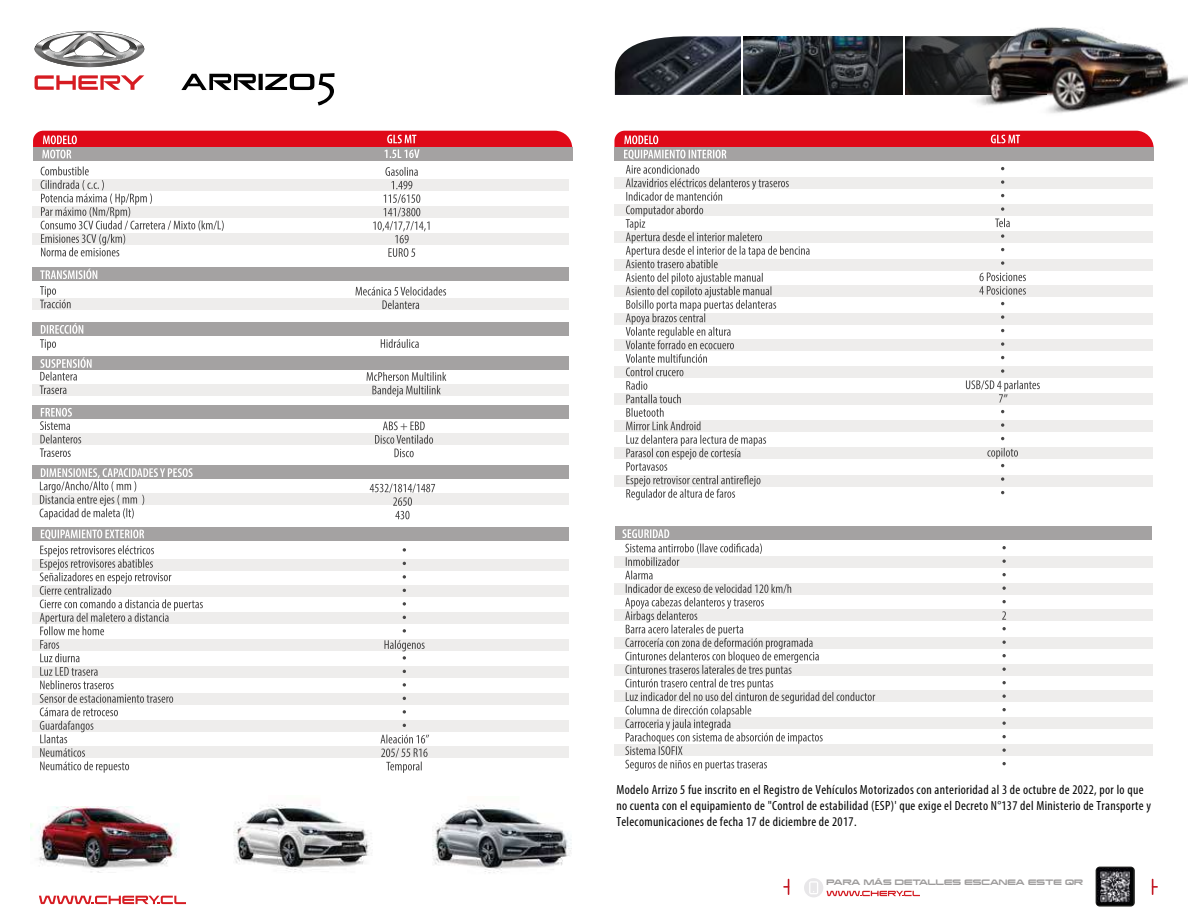
<style>
.page{position:relative;width:1188px;height:918px;background:#fff}
.page>*{position:absolute;margin:0;border:0;box-sizing:border-box;transform-origin:0 0}
.t1{font:condensed 13.35px/15.9px "Myriad Pro";letter-spacing:.025em;color:#000}
.t2{font:12.75px "Myriad Pro";color:#474646}
.t3{font:6.9px "Korataki";color:#9d9b9b}
</style>
<div class="page">
<img style="left:615px;top:36px;width:126px;height:59px">
<img style="left:743px;top:36px;width:160px;height:59px">
<div style="left:32px;top:384px;width:537px;height:12px;background:#eeedec"></div>
<div style="left:32px;top:433px;width:537px;height:12px;background:#eeedec"></div>
<div style="left:32px;top:493px;width:537px;height:12px;background:#eeedec"></div>
<div style="left:32px;top:559px;width:537px;height:12px;background:#eeedec"></div>
<div style="left:32px;top:585px;width:537px;height:12px;background:#eeedec"></div>
<div style="left:32px;top:612px;width:537px;height:12px;background:#eeedec"></div>
<div style="left:32px;top:639px;width:537px;height:12px;background:#eeedec"></div>
<div style="left:32px;top:666px;width:537px;height:12px;background:#eeedec"></div>
<div style="left:32px;top:693px;width:537px;height:12px;background:#eeedec"></div>
<div style="left:32px;top:720px;width:537px;height:12px;background:#eeedec"></div>
<div style="left:32px;top:746px;width:537px;height:12px;background:#eeedec"></div>
<div style="left:32px;top:179px;width:537px;height:12px;background:#eeedec"></div>
<div style="left:615px;top:556px;width:538px;height:12px;background:#eeedec"></div>
<div style="left:615px;top:583px;width:538px;height:12px;background:#eeedec"></div>
<div style="left:615px;top:609px;width:538px;height:12px;background:#eeedec"></div>
<div style="left:615px;top:637px;width:538px;height:12px;background:#eeedec"></div>
<div style="left:615px;top:664px;width:538px;height:11px;background:#eeedec"></div>
<div style="left:615px;top:690px;width:538px;height:12px;background:#eeedec"></div>
<div style="left:615px;top:717px;width:538px;height:12px;background:#eeedec"></div>
<div style="left:615px;top:744px;width:538px;height:12px;background:#eeedec"></div>
<div style="left:32px;top:206px;width:537px;height:12px;background:#eeedec"></div>
<div style="left:32px;top:233px;width:537px;height:12px;background:#eeedec"></div>
<div style="left:32px;top:298px;width:537px;height:12px;background:#eeedec"></div>
<div style="left:33px;top:267px;width:536px;height:14px;background:#a4a2a2"></div>
<svg style="left:41px;top:167px;width:183px;height:89px"></svg>
<svg style="left:373px;top:167px;width:57px;height:90px"></svg>
<svg style="left:370px;top:484px;width:65px;height:35px"></svg>
<svg style="left:40px;top:286px;width:31px;height:22px"></svg>
<svg style="left:356px;top:287px;width:90px;height:22px"></svg>
<svg style="left:367px;top:372px;width:79px;height:25px"></svg>
<svg style="left:375px;top:421px;width:58px;height:36px"></svg>
<div style="left:33px;top:147px;width:539px;height:14px;background:#a4a2a2"></div>
<svg style="left:33px;top:131px;width:539px;height:27px"></svg>
<svg style="left:40px;top:269px;width:57px;height:10px"></svg>
<div style="left:33px;top:322px;width:536px;height:14px;background:#a4a2a2"></div>
<div style="left:33px;top:356px;width:536px;height:14px;background:#a4a2a2"></div>
<svg style="left:40px;top:357px;width:52px;height:37px"></svg>
<div style="left:33px;top:405px;width:536px;height:14px;background:#a4a2a2"></div>
<svg style="left:40px;top:408px;width:41px;height:49px"></svg>
<div style="left:33px;top:465px;width:536px;height:14px;background:#a4a2a2"></div>
<svg style="left:40px;top:468px;width:153px;height:52px"></svg>
<div style="left:33px;top:527px;width:536px;height:14px;background:#a4a2a2"></div>
<svg style="left:40px;top:530px;width:163px;height:243px"></svg>
<svg style="left:35px;top:75px;width:109px;height:15px"></svg>
<svg style="left:35px;top:31px;width:109px;height:36px"></svg>
<svg style="left:754px;top:36px;width:214px;height:58px;background:#26292d"></svg>
<div style="left:615px;top:526px;width:536px;height:14px;background:#a4a2a2"></div>
<svg style="left:622px;top:529px;width:253px;height:242px"></svg>
<svg style="left:39px;top:896px;width:147px;height:8px"></svg>
<svg style="left:827px;top:891px;width:93px;height:5px"></svg>
<div style="left:1096px;top:867px;width:39px;height:40px;background:linear-gradient(to right,#1c1c1b,#1e1e1d);border-radius:4px"></div>
<div style="left:804px;top:878px;width:19px;height:19px;background:#e8e7e9;border-radius:50%"></div>
<svg style="left:809px;top:881px;width:9px;height:13px"></svg>
<svg style="left:783px;top:879px;width:6px;height:16px"></svg>
<svg style="left:1152px;top:879px;width:6px;height:16px"></svg>
<img style="left:968px;top:27px;width:220px;height:86px">
<hr style="left:904px;top:35px;width:1px;height:61px;background:#fff">
<svg style="left:181px;top:73px;width:153px;height:33px"></svg>
<img style="left:432px;top:804px;width:140px;height:69px">
<img style="left:233px;top:804px;width:140px;height:68px">
<img style="left:30px;top:806px;width:150px;height:67px">
<img style="left:1097px;top:869px;width:36px;height:35px">
<svg style="left:40px;top:323px;width:43px;height:27px"></svg>
<svg style="left:381px;top:339px;width:38px;height:9px"></svg>
<svg style="left:403px;top:548px;width:3px;height:4px"></svg>
<svg style="left:403px;top:575px;width:3px;height:4px"></svg>
<svg style="left:403px;top:602px;width:3px;height:4px"></svg>
<svg style="left:403px;top:629px;width:3px;height:4px"></svg>
<svg style="left:384px;top:640px;width:41px;height:20px"></svg>
<svg style="left:403px;top:683px;width:3px;height:4px"></svg>
<svg style="left:403px;top:710px;width:3px;height:4px"></svg>
<svg style="left:380px;top:735px;width:49px;height:38px"></svg>
<svg style="left:614px;top:131px;width:540px;height:369px"></svg>
<svg style="left:1002px;top:546px;width:4px;height:3px"></svg>
<svg style="left:1002px;top:573px;width:4px;height:3px"></svg>
<svg style="left:1002px;top:586px;width:4px;height:4px"></svg>
<svg style="left:1002px;top:600px;width:4px;height:3px"></svg>
<svg style="left:1002px;top:611px;width:4px;height:9px"></svg>
<svg style="left:1002px;top:627px;width:4px;height:3px"></svg>
<svg style="left:1002px;top:654px;width:4px;height:3px"></svg>
<svg style="left:1002px;top:681px;width:4px;height:3px"></svg>
<svg style="left:1002px;top:694px;width:4px;height:4px"></svg>
<svg style="left:1002px;top:708px;width:4px;height:3px"></svg>
<svg style="left:1002px;top:721px;width:4px;height:4px"></svg>
<svg style="left:1002px;top:735px;width:4px;height:3px"></svg>
<svg style="left:1002px;top:748px;width:4px;height:4px"></svg>
<svg style="left:1002px;top:762px;width:4px;height:3px"></svg>
<p class="t2" style="left:1003px;top:390px;width:6px">”</p>
<p class="t1" style="left:616px;top:781px;width:536px">Modelo Arrizo 5 fue inscrito en el Registro de Vehículos Motorizados con anterioridad al 3 de octubre de 2022, por lo que no cuenta con el equipamiento de "Control de estabilidad (ESP)' que exige el Decreto N°137 del Ministerio de Transporte y<br>Telecomunicaciones de fecha 17 de diciembre de 2017.</p>
<p class="t3" style="left:826px;top:879px;width:258px">PARA MÁS DETALLES ESCANEA ESTE QR</p>
</div>
